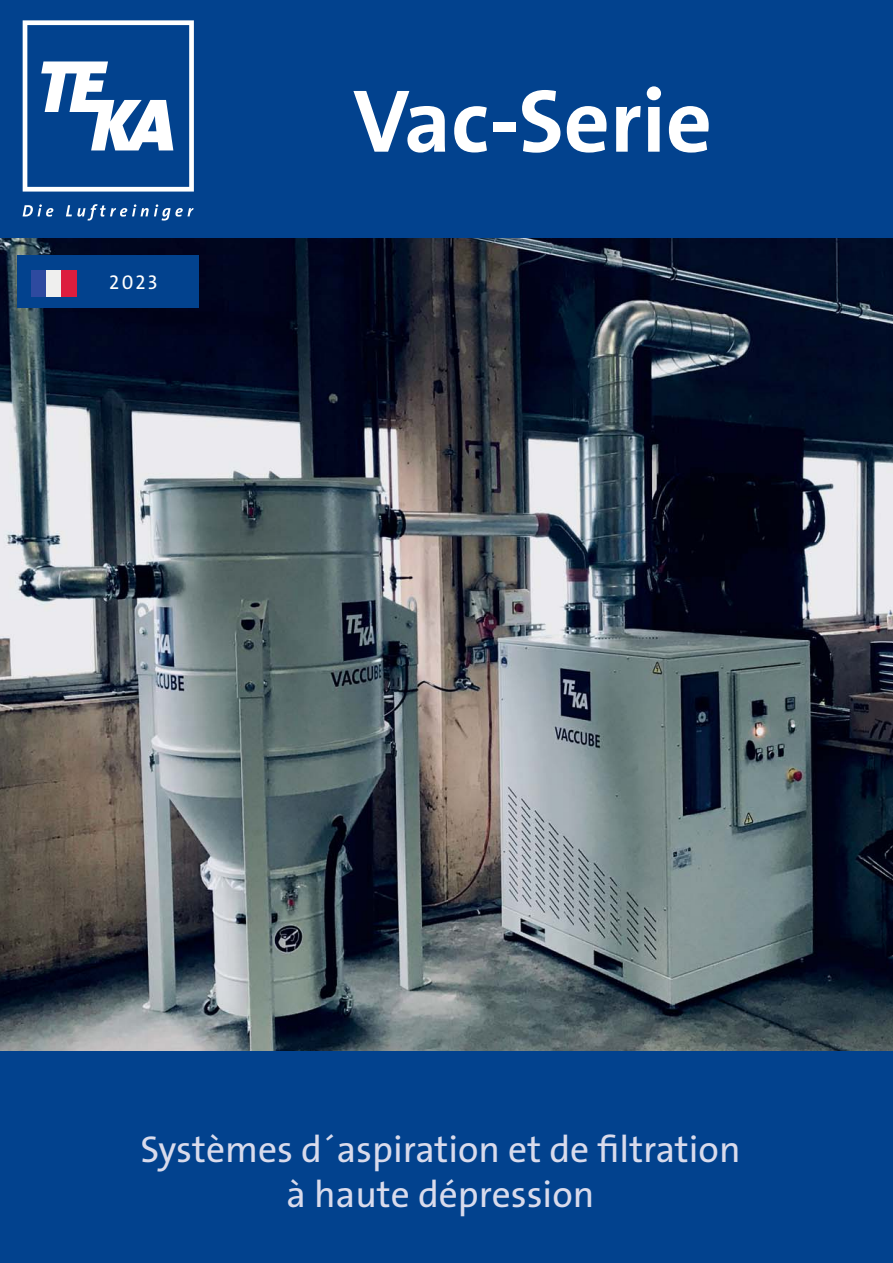
<style>
.page{position:relative;width:893px;height:1263px;background:#fff}
.page>*{position:absolute;margin:0;border:0;box-sizing:border-box;transform-origin:0 0}
.t1{font:90px "The Sans LP7 Bld";color:#fff}
.t2{font:37.5px/45px "The Sans LP5 Plain";color:#d9dbec;text-align:center}
.t3{font:20.1px "The Sans LP5 Plain";color:#fff}
</style>
<div class="page">
<img style="left:0;top:238px;width:893px;height:813px">
<div style="left:0;top:1051px;width:893px;height:212px;background:#02428e"></div>
<div style="left:0;top:0;width:893px;height:238px;background:#02428e"></div>
<svg style="left:23px;top:204px;width:30px;height:13px"></svg>
<svg style="left:66px;top:204px;width:128px;height:17px"></svg>
<svg style="left:23px;top:20px;width:171px;height:172px"></svg>
<div style="left:18px;top:256px;width:181px;height:52px;background:#02428e"></div>
<div style="left:32px;top:270px;width:15px;height:27px;background:#2e4a9f"></div>
<div style="left:47px;top:270px;width:14px;height:27px;background:#efefee"></div>
<div style="left:61px;top:270px;width:15px;height:27px;background:#dc1d3e"></div>
<p class="t3" style="left:109px;top:274px;width:50px">2023</p>
<h1 class="t1" style="left:353px;top:83px;width:360px">Vac-Serie</h1>
<p class="t2" style="left:140px;top:1130px;width:602px">Systèmes d´aspiration et de filtration à haute dépression</p>
</div>
